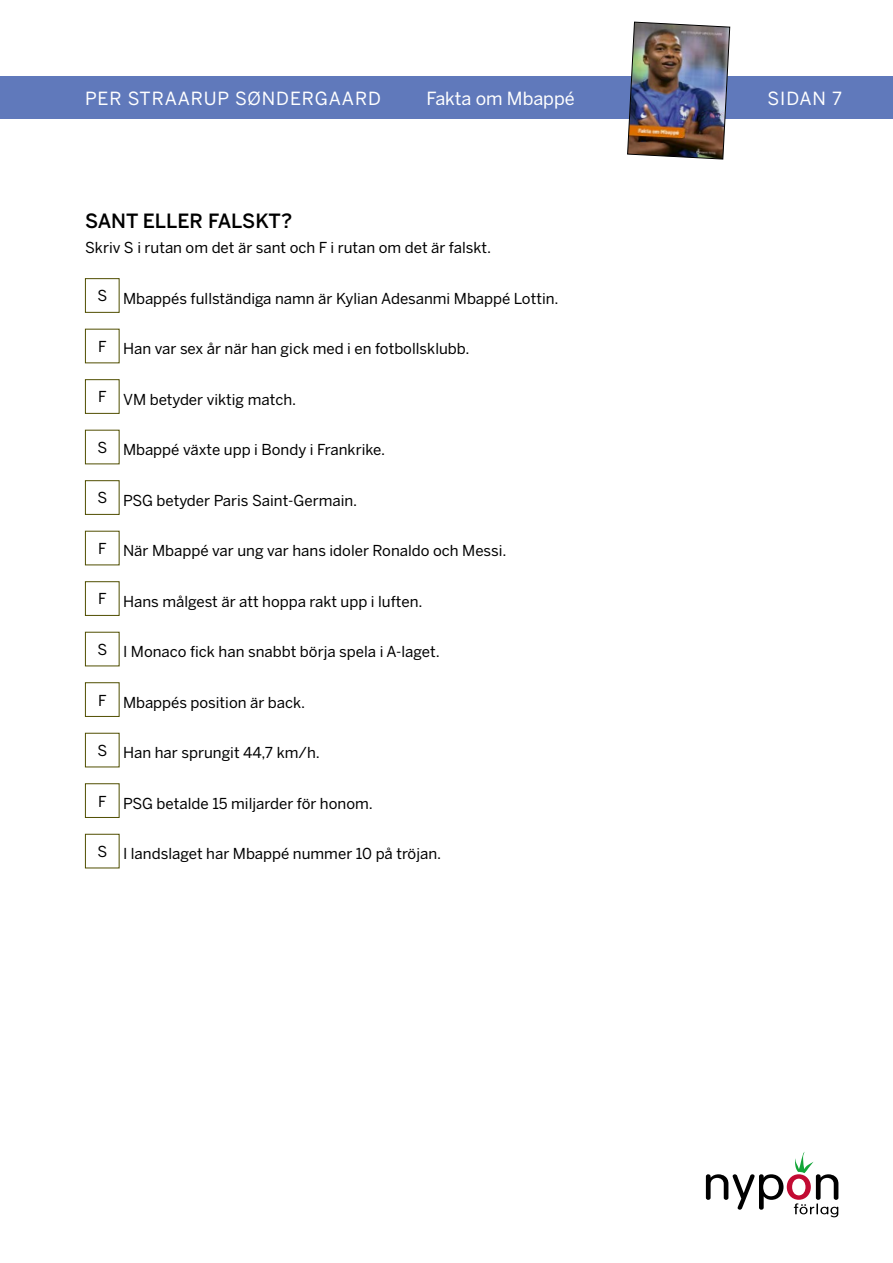
<style>
.page{position:relative;width:893px;height:1263px;background:#fff}
.page>*{position:absolute;margin:0;border:0;box-sizing:border-box;transform-origin:0 0}
.t1{font:500 19.5px "Benton Sans";color:#000}
.t2{font:18px "Benton Sans";letter-spacing:.04em;color:#fff}
.t3{font:18px "Benton Sans";color:#fff}
.t4{font:15px "Benton Sans";color:#000}
</style>
<div class="page">
<svg style="left:706px;top:1152px;width:132px;height:65px"></svg>
<div style="left:0;top:77px;width:893px;height:42px;background:#6079bb"></div>
<img style="left:627px;top:21px;width:103px;height:139px">
<div style="left:85px;top:278px;width:35px;height:35px;border:1px solid #504e00"></div>
<div style="left:85px;top:379px;width:35px;height:35px;border:1px solid #504e00"></div>
<div style="left:85px;top:480px;width:35px;height:35px;border:1px solid #504e00"></div>
<div style="left:85px;top:581px;width:35px;height:35px;border:1px solid #504e00"></div>
<div style="left:85px;top:682px;width:35px;height:35px;border:1px solid #504e00"></div>
<div style="left:85px;top:783px;width:35px;height:35px;border:1px solid #504e00"></div>
<p class="t2" style="left:85px;top:87px;width:297px">PER STRAARUP SØNDERGAARD</p>
<p class="t3" style="left:426px;top:87px;width:150px">Fakta om Mbappé</p>
<p class="t2" style="left:768px;top:87px;width:76px">SIDAN 7</p>
<h1 class="t1" style="left:85px;top:209px;width:209px">SANT ELLER FALSKT?</h1>
<p class="t4" style="left:85px;top:239px;width:408px">Skriv S i rutan om det är sant och F i rutan om det är falskt.</p>
<p class="t4" style="left:97px;top:289px;width:463px">S Mbappés fullständiga namn är Kylian Adesanmi Mbappé Lottin.</p>
<p class="t4" style="left:98px;top:340px;width:373px">F Han var sex år när han gick med i en fotbollsklubb.</p>
<p class="t4" style="left:98px;top:390px;width:199px">F VM betyder viktig match.</p>
<p class="t4" style="left:97px;top:441px;width:289px">S Mbappé växte upp i Bondy i Frankrike.</p>
<p class="t4" style="left:97px;top:491px;width:262px">S PSG betyder Paris Saint-Germain.</p>
<p class="t4" style="left:98px;top:542px;width:410px">F När Mbappé var ung var hans idoler Ronaldo och Messi.</p>
<p class="t4" style="left:98px;top:592px;width:326px">F Hans målgest är att hoppa rakt upp i luften.</p>
<p class="t4" style="left:97px;top:643px;width:344px">S I Monaco fick han snabbt börja spela i A-laget.</p>
<p class="t4" style="left:98px;top:693px;width:208px">F Mbappés position är back.</p>
<p class="t4" style="left:97px;top:744px;width:224px">S Han har sprungit 44,7 km/h.</p>
<p class="t4" style="left:98px;top:794px;width:276px">F PSG betalde 15 miljarder för honom.</p>
<p class="t4" style="left:97px;top:845px;width:345px">S I landslaget har Mbappé nummer 10 på tröjan.</p>
</div>
